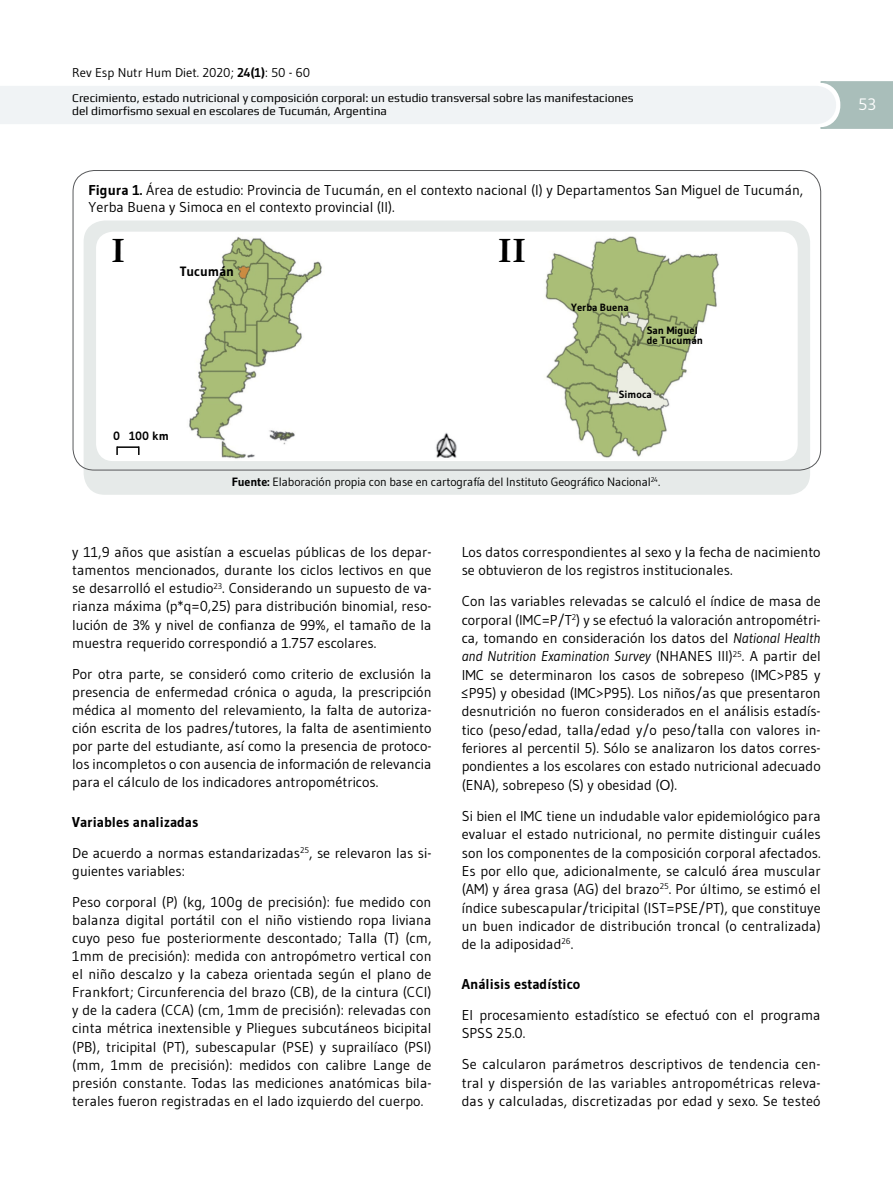
<style>
.page{position:relative;width:893px;height:1191px;background:#fff}
.page>*{position:absolute;margin:0;border:0;box-sizing:border-box;transform-origin:0 0}
.t1{font:700 36px "Garamond";color:#000}
.t2{font:16.5px "Gudea";color:#fff}
.t3{font:14.25px/18.1px "Gudea";color:#000;text-align:justify}
.t4{font:700 14.25px "Gudea";color:#000}
.t5{font:700 13.5px "Gudea";color:#000}
.t6{font:12.75px "Gudea";color:#000}
.t7{font:12px/13.5px "Play";color:#000}
.t8{font:12px "Gudea";letter-spacing:-.01em;color:#000}
.t9{font:700 12px "Gudea";color:#000}
.t10{font:700 10.65px/10.6px "Gudea";color:#000}
.t11{font:700 10.5px "Gudea";color:#000}
.s1{font-weight:700}
.s2{font-style:italic}
</style>
<div class="page">
<svg style="left:0;top:81px;width:893px;height:48px"></svg>
<div style="left:84px;top:220px;width:726px;height:275px;background:#e6eae9;border-radius:21px"></div>
<img style="left:96px;top:232px;width:702px;height:229px">
<svg style="left:116px;top:446px;width:2px;height:9px"></svg>
<svg style="left:138px;top:446px;width:2px;height:9px"></svg>
<hr style="left:117px;top:446px;width:22px;height:2px;background:#000">
<p class="t6" style="left:72px;top:65px;width:239px">Rev Esp Nutr Hum Diet. 2020; <span class="s1">24(1)</span>: 50 - 60</p>
<p class="t7" style="left:72px;top:91px;width:563px">Crecimiento, estado nutricional y composición corporal: un estudio transversal sobre las manifestaciones del dimorfismo sexual en escolares de Tucumán, Argentina</p>
<p class="t3" style="left:89px;top:181px;width:716px;line-height:17.1px"><span class="s1">Figura 1.</span> Área de estudio: Provincia de Tucumán, en el contexto nacional (I) y Departamentos San Miguel de Tucumán,<br>Yerba Buena y Simoca en el contexto provincial (II).</p>
<h1 class="t1" style="left:111px;top:229px;width:16px">I</h1>
<h1 class="t1" style="left:498px;top:229px;width:30px">II</h1>
<p class="t5" style="left:180px;top:263px;width:56px">Tucumán</p>
<p class="t11" style="left:571px;top:301px;width:59px">Yerba Buena</p>
<p class="t10" style="left:647px;top:324px;width:58px">San Miguel de Tucumán</p>
<p class="t9" style="left:113px;top:429px;width:57px">0 100 km</p>
<p class="t11" style="left:619px;top:387px;width:35px">Simoca</p>
<p class="t8" style="left:232px;top:474px;width:430px"><span class="s1">Fuente:</span> Elaboración propia con base en cartografía del Instituto Geográfico Nacional<sup>24</sup>.</p>
<p class="t3" style="left:72px;top:543px;width:361px">y 11,9 años que asistían a escuelas públicas de los depar&shy;tamentos mencionados, durante los ciclos lectivos en que se desarrolló el estudio<sup>23</sup>. Considerando un supuesto de va&shy;rianza máxima (p*q=0,25) para distribución binomial, reso&shy;lución de 3% y nivel de confianza de 99%, el tamaño de la muestra requerido correspondió a 1.757 escolares.</p>
<p class="t3" style="left:72px;top:664px;width:361px">Por otra parte, se consideró como criterio de exclusión la presencia de enfermedad crónica o aguda, la prescripción médica al momento del relevamiento, la falta de autoriza&shy;ción escrita de los padres/tutores, la falta de asentimiento por parte del estudiante, así como la presencia de protoco&shy;los incompletos o con ausencia de información de relevancia para el cálculo de los indicadores antropométricos.</p>
<p class="t3" style="left:72px;top:806px;width:361px;line-height:30.9px"><span class="s1">Variables analizadas<br></span>De acuerdo a normas estandarizadas<sup>25</sup>, se relevaron las si-</p>
<p class="t3" style="left:72px;top:855px;width:361px;line-height:30.9px">guientes variables:<br>Peso corporal (P) (kg, 100g de precisión): fue medido con</p>
<p class="t3" style="left:72px;top:910px;width:361px">balanza digital portátil con el niño vistiendo ropa liviana cuyo peso fue posteriormente descontado; Talla (T) (cm, 1mm de precisión): medida con antropómetro vertical con el niño descalzo y la cabeza orientada según el plano de Frankfort; Circunferencia del brazo (CB), de la cintura (CCI) y de la cadera (CCA) (cm, 1mm de precisión): relevadas con cinta métrica inextensible y Pliegues subcutáneos bicipital (PB), tricipital (PT), subescapular (PSE) y suprailíaco (PSI) (mm, 1mm de precisión): medidos con calibre Lange de presión constante. Todas las mediciones anatómicas bila&shy;terales fueron registradas en el lado izquierdo del cuerpo.</p>
<p class="t3" style="left:462px;top:542px;width:360px">Los datos correspondientes al sexo y la fecha de nacimiento se obtuvieron de los registros institucionales.</p>
<p class="t3" style="left:462px;top:592px;width:360px">Con las variables relevadas se calculó el índice de masa de corporal (IMC=P/T<sup>2</sup>) y se efectuó la valoración antropométri&shy;ca, tomando en consideración los datos del <span class="s2">National Health and Nutrition Examination Survey</span> (NHANES III)<sup>25</sup>. A partir del IMC se determinaron los casos de sobrepeso (IMC&gt;P85 y ≤P95) y obesidad (IMC&gt;P95). Los niños/as que presentaron desnutrición no fueron considerados en el análisis estadís&shy;tico (peso/edad, talla/edad y/o peso/talla con valores in&shy;feriores al percentil 5). Sólo se analizaron los datos corres&shy;pondientes a los escolares con estado nutricional adecuado (ENA), sobrepeso (S) y obesidad (O).</p>
<p class="t3" style="left:462px;top:806px;width:360px">Si bien el IMC tiene un indudable valor epidemiológico para evaluar el estado nutricional, no permite distinguir cuáles son los componentes de la composición corporal afectados.<br>Es por ello que, adicionalmente, se calculó área muscular (AM) y área grasa (AG) del brazo<sup>25</sup>. Por último, se estimó el índice subescapular/tricipital (IST=PSE/PT), que constituye un buen indicador de distribución troncal (o centralizada) de la adiposidad<sup>26</sup>.</p>
<p class="t4" style="left:462px;top:975px;width:120px">Análisis estadístico</p>
<p class="t3" style="left:462px;top:1005px;width:360px">El procesamiento estadístico se efectuó con el programa<br>SPSS 25.0.</p>
<p class="t3" style="left:462px;top:1055px;width:360px">Se calcularon parámetros descriptivos de tendencia cen&shy;tral y dispersión de las variables antropométricas releva&shy;das y calculadas, discretizadas por edad y sexo. Se testeó</p>
<p class="t2" style="left:858px;top:94px;width:19px">53</p>
</div>
